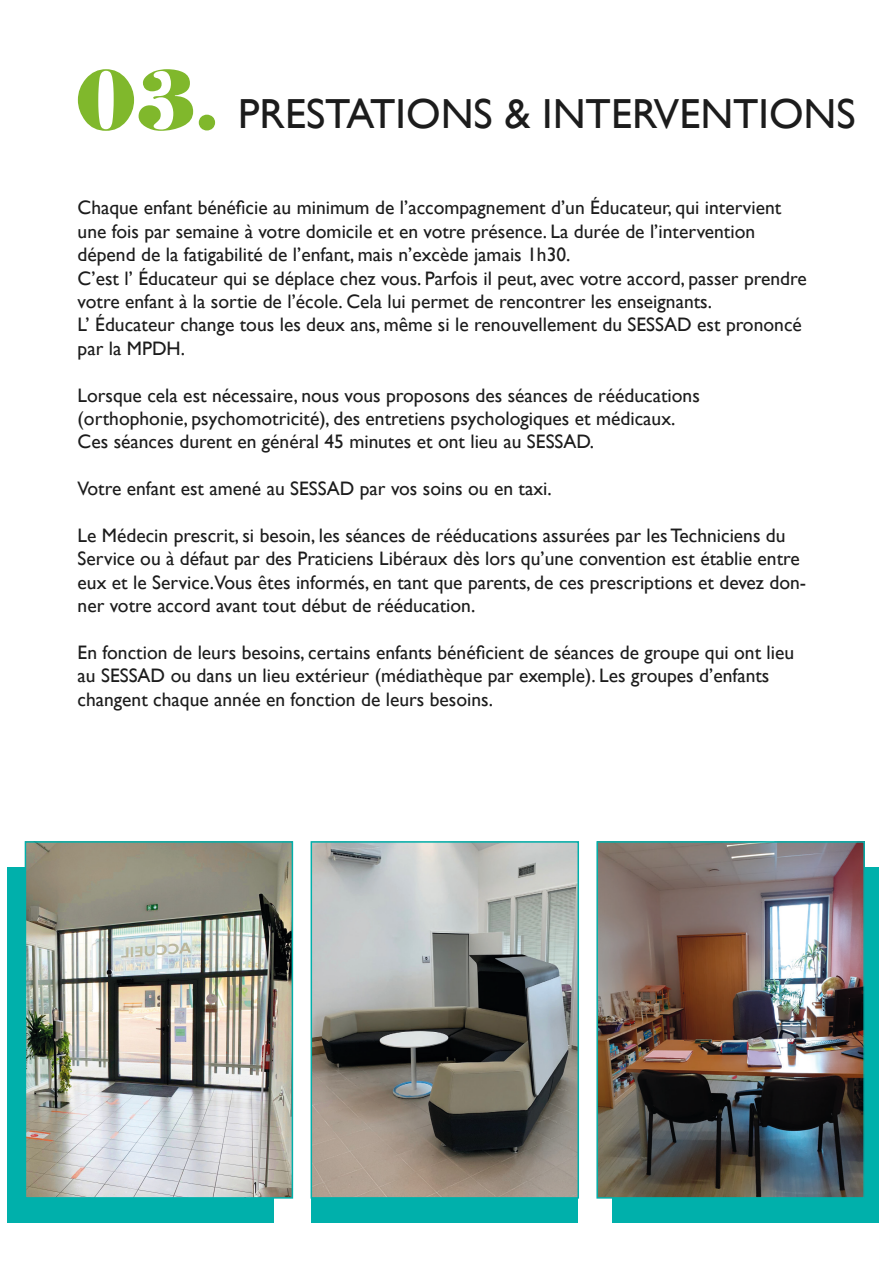
<style>
.page{position:relative;width:893px;height:1263px;background:#fff}
.page>*{position:absolute;margin:0;border:0;box-sizing:border-box;transform-origin:0 0}
.t1{font:81.9px "Elephant";color:#80b82c}
.t2{font:42px "Gill Sans";color:#1c1c1c}
.t3{font:19.5px/23.4px "Gill Sans";color:#1c1c1c}
</style>
<div class="page">
<div style="left:7px;top:867px;width:267px;height:355px;background:#00b0ab"></div>
<div style="left:311px;top:867px;width:267px;height:355px;background:#00b0ab"></div>
<div style="left:612px;top:867px;width:267px;height:355px;background:#00b0ab"></div>
<img style="left:28px;top:844px;width:262px;height:351px">
<div style="left:25px;top:841px;width:268px;height:357px;border:2px solid #00b0ab"></div>
<img style="left:599px;top:844px;width:263px;height:351px">
<div style="left:596px;top:841px;width:269px;height:357px;border:2px solid #00b0ab"></div>
<img style="left:314px;top:844px;width:262px;height:351px">
<div style="left:311px;top:841px;width:268px;height:357px;border:2px solid #00b0ab"></div>
<p class="t1" style="left:75px;top:49px;width:145px">03.</p>
<p class="t2" style="left:238px;top:89px;width:619px">PRESTATIONS &amp; INTERVENTIONS</p>
<p class="t3" style="left:78px;top:196px;width:705px">Chaque enfant bénéficie au minimum de l’accompagnement d’un Éducateur, qui intervient une fois par semaine à votre domicile et en votre présence. La durée de l’intervention</p>
<p class="t3" style="left:78px;top:243px;width:494px">dépend de la fatigabilité de l’enfant, mais n’excède jamais 1h30.</p>
<p class="t3" style="left:78px;top:267px;width:731px">C’est l’ Éducateur qui se déplace chez vous. Parfois il peut, avec votre accord, passer prendre votre enfant à la sortie de l’école. Cela lui permet de rencontrer les enseignants.</p>
<p class="t3" style="left:78px;top:313px;width:726px">L’ Éducateur change tous les deux ans, même si le renouvellement du SESSAD est prononcé par la MPDH.</p>
<p class="t3" style="left:78px;top:384px;width:624px">Lorsque cela est nécessaire, nous vous proposons des séances de rééducations</p>
<p class="t3" style="left:78px;top:407px;width:599px">(orthophonie, psychomotricité), des entretiens psychologiques et médicaux.</p>
<p class="t3" style="left:78px;top:430px;width:518px">Ces séances durent en général 45 minutes et ont lieu au SESSAD.</p>
<p class="t3" style="left:78px;top:477px;width:475px">Votre enfant est amené au SESSAD par vos soins ou en taxi.</p>
<p class="t3" style="left:78px;top:524px;width:730px">Le Médecin prescrit, si besoin, les séances de rééducations assurées par les Techniciens du Service ou à défaut par des Praticiens Libéraux dès lors qu’une convention est établie entre eux et le Service.Vous êtes informés, en tant que parents, de ces prescriptions et devez don&shy;ner votre accord avant tout début de rééducation.</p>
<p class="t3" style="left:78px;top:641px;width:718px">En fonction de leurs besoins, certains enfants bénéficient de séances de groupe qui ont lieu au SESSAD ou dans un lieu extérieur (médiathèque par exemple). Les groupes d’enfants changent chaque année en fonction de leurs besoins.</p>
</div>
